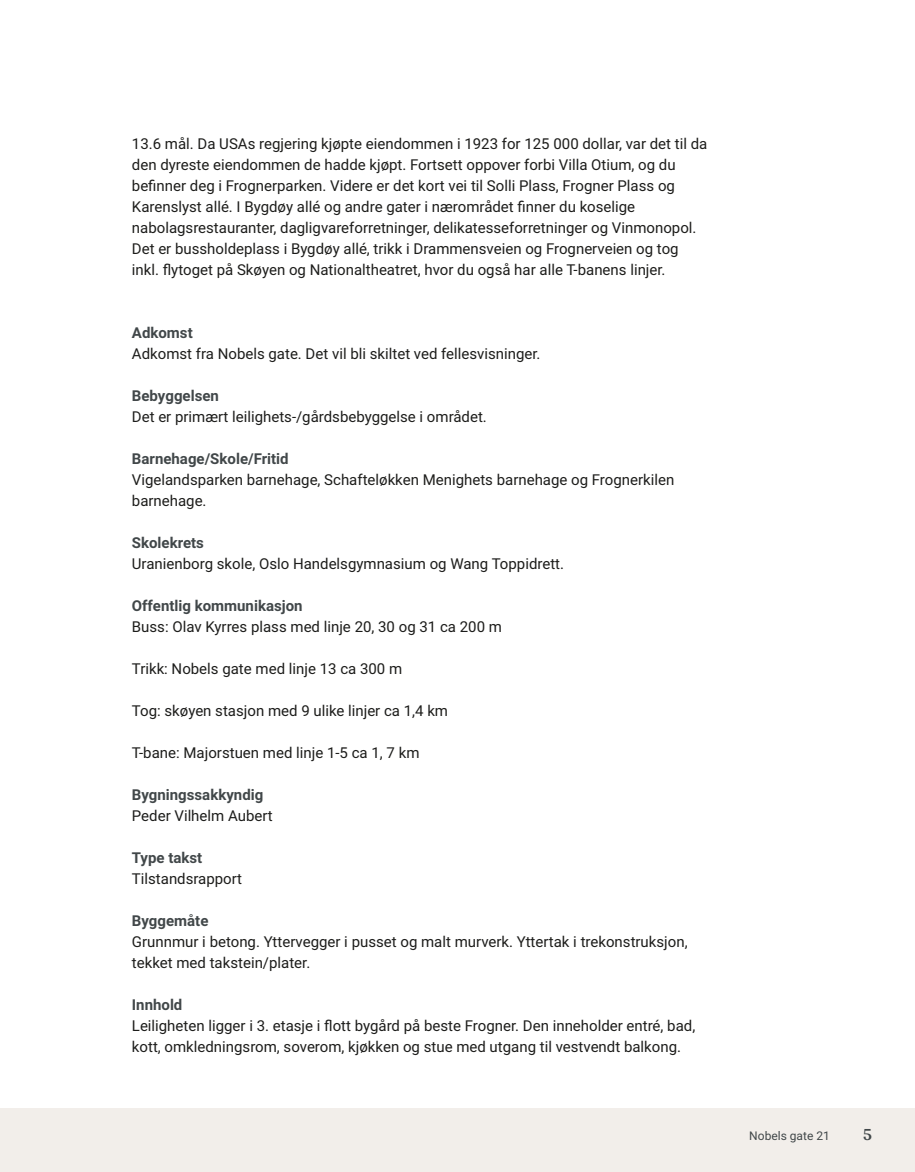
<style>
.page{position:relative;width:915px;height:1172px;background:#fff}
.page>*{position:absolute;margin:0;border:0;box-sizing:border-box;transform-origin:0 0}
.t1{font:700 18px "Arya";color:#414749}
.t2{font:15px/21px "Roboto Vitec";color:#1d1d1b}
.t3{font:700 15px "Roboto Vitec";color:#414749}
.t4{font:12px "Roboto Vitec";color:#414749}
</style>
<div class="page">
<div style="left:0;top:1108px;width:914px;height:64px;background:#f2eeea"></div>
<p class="t2" style="left:132px;top:132px;width:576px">13.6 mål. Da USAs regjering kjøpte eiendommen i 1923 for 125 000 dollar, var det til da den dyreste eiendommen de hadde kjøpt. Fortsett oppover forbi Villa Otium, og du befinner deg i Frognerparken. Videre er det kort vei til Solli Plass, Frogner Plass og Karenslyst allé. I Bygdøy allé og andre gater i nærområdet finner du koselige nabolagsrestauranter, dagligvareforretninger, delikatesseforretninger og Vinmonopol.<br>Det er bussholdeplass i Bygdøy allé, trikk i Drammensveien og Frognerveien og tog inkl. flytoget på Skøyen og Nationaltheatret, hvor du også har alle T‑banens linjer.</p>
<p class="t3" style="left:132px;top:322px;width:62px">Adkomst</p>
<p class="t2" style="left:132px;top:342px;width:410px">Adkomst fra Nobels gate. Det vil bli skiltet ved fellesvisninger.</p>
<p class="t3" style="left:132px;top:385px;width:88px">Bebyggelsen</p>
<p class="t2" style="left:132px;top:405px;width:356px">Det er primært leilighets‑/gårdsbebyggelse i området.</p>
<p class="t3" style="left:132px;top:448px;width:158px">Barnehage/Skole/Fritid</p>
<p class="t2" style="left:132px;top:468px;width:543px">Vigelandsparken barnehage, Schafteløkken Menighets barnehage og Frognerkilen barnehage.</p>
<p class="t3" style="left:132px;top:532px;width:74px">Skolekrets</p>
<p class="t2" style="left:132px;top:552px;width:433px">Uranienborg skole, Oslo Handelsgymnasium og Wang Toppidrett.</p>
<p class="t3" style="left:132px;top:595px;width:172px">Offentlig kommunikasjon</p>
<p class="t2" style="left:132px;top:615px;width:371px">Buss: Olav Kyrres plass med linje 20, 30 og 31 ca 200 m</p>
<p class="t2" style="left:132px;top:657px;width:272px">Trikk: Nobels gate med linje 13 ca 300 m</p>
<p class="t2" style="left:132px;top:699px;width:317px">Tog: skøyen stasjon med 9 ulike linjer ca 1,4 km</p>
<p class="t2" style="left:132px;top:741px;width:289px">T‑bane: Majorstuen med linje 1‑5 ca 1, 7 km</p>
<p class="t3" style="left:132px;top:784px;width:133px">Bygningssakkyndig</p>
<p class="t2" style="left:132px;top:804px;width:142px">Peder Vilhelm Aubert</p>
<p class="t3" style="left:132px;top:847px;width:72px">Type takst</p>
<p class="t2" style="left:132px;top:867px;width:112px">Tilstandsrapport</p>
<p class="t3" style="left:132px;top:910px;width:78px">Byggemåte</p>
<p class="t2" style="left:132px;top:930px;width:557px">Grunnmur i betong. Yttervegger i pusset og malt murverk. Yttertak i trekonstruksjon, tekket med takstein/plater.</p>
<p class="t3" style="left:132px;top:994px;width:52px">Innhold</p>
<p class="t2" style="left:132px;top:1014px;width:564px">Leiligheten ligger i 3. etasje i flott bygård på beste Frogner. Den inneholder entré, bad, kott, omkledningsrom, soverom, kjøkken og stue med utgang til vestvendt balkong.</p>
<p class="t4" style="left:749px;top:1127px;width:82px">Nobels gate 21</p>
<p class="t1" style="left:862px;top:1123px;width:11px">5</p>
</div>
